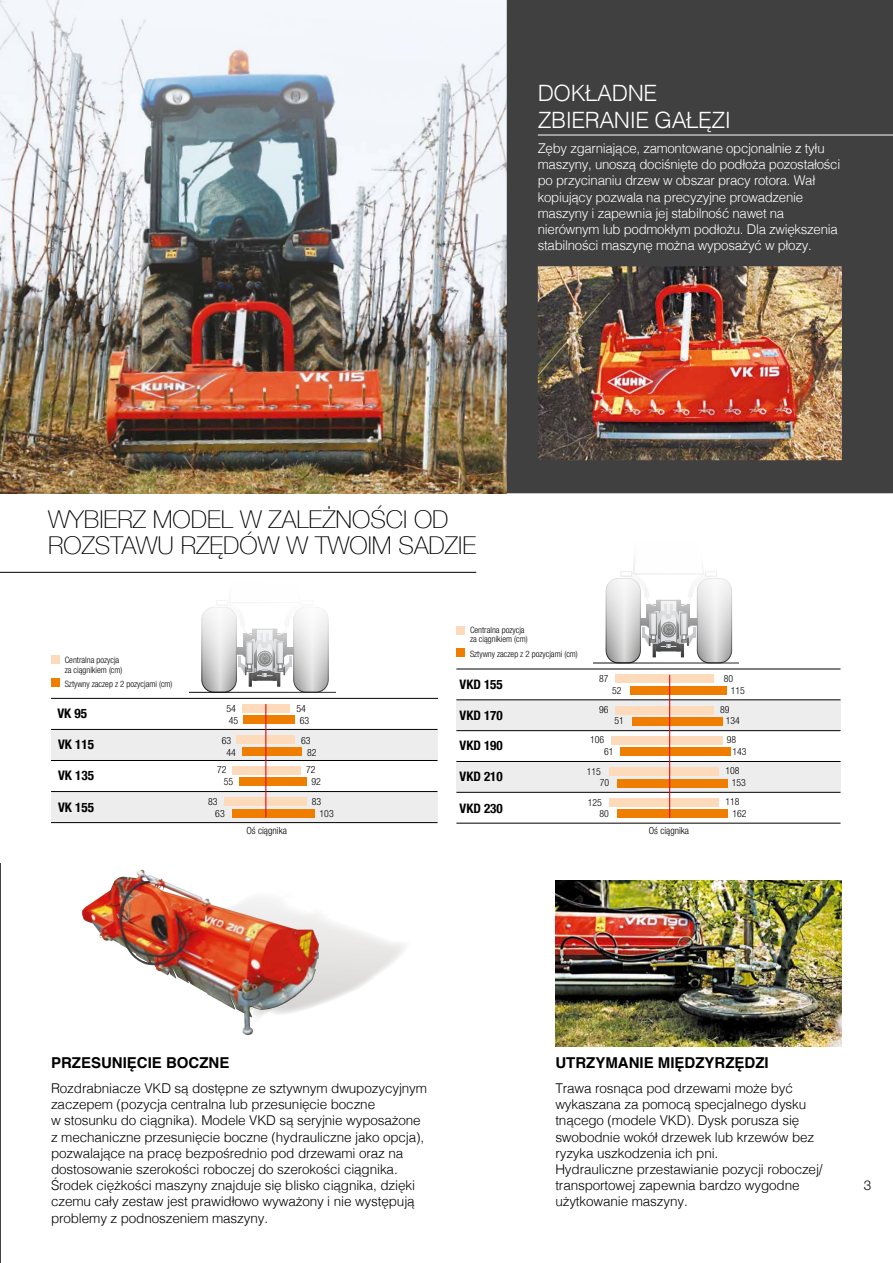
<style>
.page{position:relative;width:893px;height:1263px;background:#fff}
.page>*{position:absolute;margin:0;border:0;box-sizing:border-box;transform-origin:0 0}
.t1{font:100 24.6px/26.1px "Helvetica Neue LT Com";color:#000}
.t2{font:300 22.5px/27px "Helvetica";letter-spacing:-.02em;color:#fff}
.t3{font:700 15px "Helvetica";color:#000}
.t4{font:300 13.5px/16.2px "Helvetica";letter-spacing:-.01em;color:#000}
.t5{font:300 13.5px/16.2px "Helvetica";letter-spacing:-.02em;color:#fff}
.t6{font:300 13.5px "Helvetica Neue LT Std";color:#000}
.t7{font:700 condensed 13.2px "Helvetica Neue LT Com";color:#000}
.t8{font:700 condensed 13.05px "Helvetica Neue LT Com";color:#000}
.t9{font:300 condensed 9.9px/11.9px "Helvetica Neue LT Com";color:#000}
.t10{font:300 condensed 9.75px/11.7px "Helvetica Neue LT Com";color:#000}
.t11{font:300 condensed 8.7px/9.9px "Helvetica Neue LT Com";color:#000}
</style>
<div class="page">
<img style="left:0;top:0;width:507px;height:493px">
<img style="left:81px;top:870px;width:238px;height:165px">
<img style="left:555px;top:881px;width:286px;height:166px">
<div style="left:51px;top:729px;width:386px;height:31px;background:#ededed"></div>
<div style="left:51px;top:792px;width:386px;height:31px;background:#ededed"></div>
<hr style="left:51px;top:698px;width:387px;height:1px;background:#000">
<hr style="left:51px;top:729px;width:386px;height:1px;background:#000">
<hr style="left:51px;top:760px;width:386px;height:1px;background:#000">
<hr style="left:51px;top:791px;width:386px;height:1px;background:#000">
<hr style="left:51px;top:822px;width:386px;height:1px;background:#000">
<div style="left:293px;top:607px;width:36px;height:86px;border:1px solid #000;border-radius:12px"></div>
<div style="left:201px;top:607px;width:36px;height:86px;border:1px solid #000;border-radius:12px"></div>
<svg style="left:202px;top:600px;width:126px;height:92px"></svg>
<hr style="left:190px;top:692px;width:146px;height:1px;background:#000">
<div style="left:242px;top:704px;width:48px;height:9px;background:#fddbba"></div>
<div style="left:51px;top:655px;width:9px;height:9px;background:#fddbba"></div>
<div style="left:244px;top:715px;width:51px;height:9px;background:#ef7d00"></div>
<div style="left:51px;top:679px;width:9px;height:8px;background:#ef7d00"></div>
<div style="left:243px;top:747px;width:59px;height:9px;background:#ef7d00"></div>
<div style="left:240px;top:778px;width:67px;height:8px;background:#ef7d00"></div>
<div style="left:232px;top:809px;width:83px;height:8px;background:#ef7d00"></div>
<div style="left:237px;top:736px;width:58px;height:8px;background:#fddbba"></div>
<div style="left:232px;top:766px;width:69px;height:9px;background:#fddbba"></div>
<div style="left:224px;top:797px;width:82px;height:9px;background:#fddbba"></div>
<hr style="left:265px;top:704px;width:1px;height:113px;background:#e30613">
<div style="left:456px;top:761px;width:384px;height:31px;background:#ededed"></div>
<div style="left:456px;top:700px;width:384px;height:31px;background:#ededed"></div>
<hr style="left:456px;top:669px;width:384px;height:1px;background:#000">
<hr style="left:456px;top:699px;width:384px;height:1px;background:#000">
<hr style="left:456px;top:730px;width:384px;height:1px;background:#000">
<hr style="left:456px;top:761px;width:384px;height:1px;background:#000">
<hr style="left:456px;top:792px;width:384px;height:1px;background:#000">
<hr style="left:456px;top:823px;width:384px;height:1px;background:#000">
<svg style="left:606px;top:562px;width:126px;height:101px"></svg>
<hr style="left:594px;top:663px;width:145px;height:1px;background:#000">
<div style="left:615px;top:675px;width:99px;height:8px;background:#fddbba"></div>
<div style="left:630px;top:686px;width:97px;height:8px;background:#ef7d00"></div>
<div style="left:632px;top:717px;width:90px;height:9px;background:#ef7d00"></div>
<div style="left:621px;top:748px;width:110px;height:8px;background:#ef7d00"></div>
<div style="left:618px;top:779px;width:110px;height:8px;background:#ef7d00"></div>
<div style="left:618px;top:810px;width:110px;height:8px;background:#ef7d00"></div>
<div style="left:615px;top:706px;width:99px;height:8px;background:#fddbba"></div>
<div style="left:611px;top:736px;width:111px;height:9px;background:#fddbba"></div>
<div style="left:609px;top:767px;width:109px;height:8px;background:#fddbba"></div>
<div style="left:609px;top:798px;width:109px;height:8px;background:#fddbba"></div>
<div style="left:456px;top:626px;width:9px;height:9px;background:#fddbba"></div>
<div style="left:456px;top:648px;width:9px;height:9px;background:#ef7d00"></div>
<hr style="left:669px;top:675px;width:1px;height:143px;background:#e30613">
<hr style="left:0;top:863px;width:1px;height:400px;background:#404040">
<img style="left:507px;top:0;width:386px;height:493px">
<hr style="left:538px;top:135px;width:355px;height:1px;background:#fff">
<hr style="left:0;top:572px;width:476px;height:1px;background:#000">
<h2 class="t2" style="left:538px;top:78px;width:195px">DOKŁADNE<br>ZBIERANIE GAŁĘZI</h2>
<p class="t5" style="left:538px;top:139px;width:304px">Zęby zgarniające, zamontowane opcjonalnie z tyłu maszyny, unoszą dociśnięte do podłoża pozostałości po przycinaniu drzew w obszar pracy rotora. Wał kopiujący pozwala na precyzyjne prowadzenie maszyny i zapewnia jej stabilność nawet na nierównym lub podmokłym podłożu. Dla zwiększenia stabilności maszynę można wyposażyć w płozy.</p>
<h1 class="t1" style="left:48px;top:506px;width:429px">WYBIERZ MODEL W ZALEŻNOŚCI OD<br>ROZSTAWU RZĘDÓW W TWOIM SADZIE</h1>
<p class="t11" style="left:65px;top:655px;width:59px">Centralna pozycja za ciągnikiem (cm)</p>
<p class="t11" style="left:65px;top:679px;width:109px">Sztywny zaczep z 2 pozycjami (cm)</p>
<p class="t7" style="left:57px;top:706px;width:31px">VK 95</p>
<p class="t7" style="left:58px;top:737px;width:37px">VK 115</p>
<p class="t7" style="left:58px;top:768px;width:37px">VK 135</p>
<p class="t7" style="left:58px;top:799px;width:37px">VK 155</p>
<p class="t9" style="left:226px;top:702px;width:13px">54<br>45</p>
<p class="t9" style="left:296px;top:702px;width:15px;text-align:center">54<br>63</p>
<p class="t9" style="left:222px;top:734px;width:16px;text-align:center">63<br>44</p>
<p class="t9" style="left:301px;top:734px;width:17px;text-align:center">63<br>82</p>
<p class="t9" style="left:224px;top:764px;width:11px;text-indent:-7px">72<br>55</p>
<p class="t9" style="left:306px;top:764px;width:16px;text-align:center">72<br>92</p>
<p class="t9" style="left:215px;top:795px;width:11px;text-indent:-7px">83<br>63</p>
<p class="t9" style="left:320px;top:795px;width:16px;text-indent:-8px">83<br>103</p>
<p class="t9" style="left:246px;top:824px;width:42px">Oś ciągnika</p>
<p class="t11" style="left:470px;top:624px;width:59px">Centralna pozycja za ciągnikiem (cm)</p>
<p class="t11" style="left:470px;top:648px;width:109px">Sztywny zaczep z 2 pozycjami (cm)</p>
<p class="t8" style="left:460px;top:676px;width:45px">VKD 155</p>
<p class="t8" style="left:460px;top:707px;width:45px">VKD 170</p>
<p class="t8" style="left:460px;top:738px;width:45px">VKD 190</p>
<p class="t8" style="left:460px;top:769px;width:45px">VKD 210</p>
<p class="t8" style="left:460px;top:800px;width:45px">VKD 230</p>
<p class="t10" style="left:599px;top:673px;width:11px">87</p>
<p class="t10" style="left:612px;top:685px;width:11px">52</p>
<p class="t10" style="left:599px;top:703px;width:11px">96</p>
<p class="t10" style="left:590px;top:734px;width:16px">106</p>
<p class="t10" style="left:614px;top:715px;width:11px">51</p>
<p class="t10" style="left:604px;top:746px;width:11px">61</p>
<p class="t10" style="left:600px;top:765px;width:11px;text-indent:-13px">115<br>70</p>
<p class="t10" style="left:599px;top:796px;width:11px;text-indent:-12px">125<br>80</p>
<p class="t10" style="left:649px;top:825px;width:42px">Oś ciągnika</p>
<p class="t10" style="left:731px;top:673px;width:16px;text-indent:-7px">80<br>115</p>
<p class="t10" style="left:726px;top:703px;width:16px;text-indent:-6px">89<br>134</p>
<p class="t10" style="left:733px;top:734px;width:16px;text-indent:-6px">98<br>143</p>
<p class="t10" style="left:732px;top:765px;width:16px;text-indent:-6px">108<br>153</p>
<p class="t10" style="left:732px;top:796px;width:16px;text-indent:-7px">118<br>162</p>
<p class="t3" style="left:51px;top:1051px;width:180px">PRZESUNIĘCIE BOCZNE</p>
<p class="t4" style="left:51px;top:1079px;width:378px">Rozdrabniacze VKD są dostępne ze sztywnym dwupozycyjnym zaczepem (pozycja centralna lub przesunięcie boczne<br>w stosunku do ciągnika). Modele VKD są seryjnie wyposażone z mechaniczne przesunięcie boczne (hydrauliczne jako opcja), pozwalające na pracę bezpośrednio pod drzewami oraz na dostosowanie szerokości roboczej do szerokości ciągnika.<br>Środek ciężkości maszyny znajduje się blisko ciągnika, dzięki czemu cały zestaw jest prawidłowo wyważony i nie występują problemy z podnoszeniem maszyny.</p>
<p class="t3" style="left:555px;top:1051px;width:215px">UTRZYMANIE MIĘDZYRZĘDZI</p>
<p class="t4" style="left:555px;top:1079px;width:269px">Trawa rosnąca pod drzewami może być wykaszana za pomocą specjalnego dysku tnącego (modele VKD). Dysk porusza się swobodnie wokół drzewek lub krzewów bez ryzyka uszkodzenia ich pni.<br>Hydrauliczne przestawianie pozycji roboczej/ transportowej zapewnia bardzo wygodne użytkowanie maszyny.</p>
<p class="t6" style="left:864px;top:1176px;width:9px">3</p>
</div>
